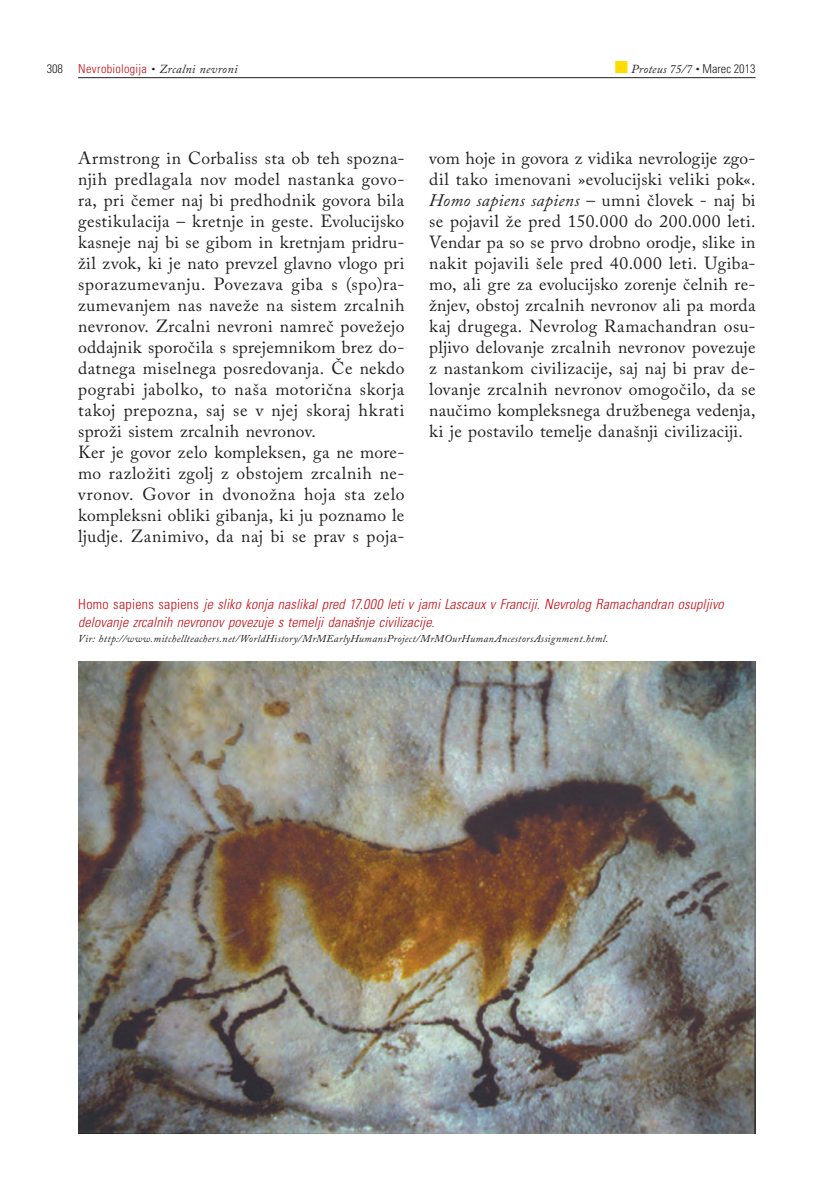
<style>
.page{position:relative;width:834px;height:1192px;background:#fff}
.page>*{position:absolute;margin:0;border:0;box-sizing:border-box;transform-origin:0 0}
.t1{font:17.5px/21px "Adobe Caslon Pro";letter-spacing:.025em;color:#231f20}
.t2{font:italic 300 condensed 14px/17.8px "Univers";letter-spacing:.01em;color:#c2121a}
.t3{font:italic 12.25px "Adobe Caslon Pro";letter-spacing:.02em;color:#231f20}
.t4{font:italic 10.5px "Adobe Caslon Pro";letter-spacing:.03em;color:#231f20}
.s1{font-family:"Univers";font-weight:300;font-style:normal;font-stretch:condensed}
.s2{font-family:"Univers";font-weight:300;font-style:normal;font-stretch:condensed;color:#c2121a}
.s3{color:#ffdc01}
.s4{font-style:italic}
.s5{font-style:normal}
</style>
<div class="page">
<hr style="left:78px;top:77px;width:677px;height:1px;background:#231f20">
<img style="left:78px;top:661px;width:677px;height:472px">
<p class="t3" style="left:47px;top:61px;width:192px"><span class="s1">308</span> <span class="s2">Nevrobiologija</span> • Zrcalni nevroni</p>
<p class="t3" style="left:615px;top:61px;width:142px"><span class="s3">■</span> Proteus 75/7 • <span class="s1">Marec 2013</span></p>
<p class="t1" style="left:78px;top:148px;width:328px">Armstrong in Corbaliss sta ob teh spozna&shy;njih predlagala nov model nastanka govo&shy;ra, pri čemer naj bi predhodnik govora bila gestikulacija – kretnje in geste. Evolucijsko kasneje naj bi se gibom in kretnjam pridru&shy;žil zvok, ki je nato prevzel glavno vlogo pri sporazumevanju. Povezava giba s (spo)ra&shy;zumevanjem nas naveže na sistem zrcalnih nevronov. Zrcalni nevroni namreč povežejo oddajnik sporočila s sprejemnikom brez do&shy;datnega miselnega posredovanja. Če nekdo pograbi jabolko, to naša motorična skorja takoj prepozna, saj se v njej skoraj hkrati sproži sistem zrcalnih nevronov.<br>Ker je govor zelo kompleksen, ga ne more&shy;mo razložiti zgolj z obstojem zrcalnih ne&shy;vronov. Govor in dvonožna hoja sta zelo kompleksni obliki gibanja, ki ju poznamo le ljudje. Zanimivo, da naj bi se prav s poja-</p>
<p class="t1" style="left:429px;top:148px;width:328px;text-align:justify">vom hoje in govora z vidika nevrologije zgo&shy;dil tako imenovani »evolucijski veliki pok«.<br><span class="s4">Homo sapiens sapiens</span> – umni človek - naj bi se pojavil že pred 150.000 do 200.000 leti.<br>Vendar pa so se prvo drobno orodje, slike in nakit pojavili šele pred 40.000 leti. Ugiba&shy;mo, ali gre za evolucijsko zorenje čelnih re&shy;žnjev, obstoj zrcalnih nevronov ali pa morda kaj drugega. Nevrolog Ramachandran osu&shy;pljivo delovanje zrcalnih nevronov povezuje z nastankom civilizacije, saj naj bi prav de&shy;lovanje zrcalnih nevronov omogočilo, da se naučimo kompleksnega družbenega vedenja, ki je postavilo temelje današnji civilizaciji.</p>
<p class="t2" style="left:78px;top:595px;width:647px"><span class="s5">Homo sapiens sapiens</span> je sliko konja naslikal pred 17.000 leti v jami Lascaux v Franciji. Nevrolog Ramachandran osupljivo delovanje zrcalnih nevronov povezuje s temelji današnje civilizacije.</p>
<p class="t4" style="left:78px;top:633px;width:532px">Vir: http://www.mitchellteachers.net/WorldHistory/MrMEarlyHumansProject/MrMOurHumanAncestorsAssignment.html.</p>
</div>
